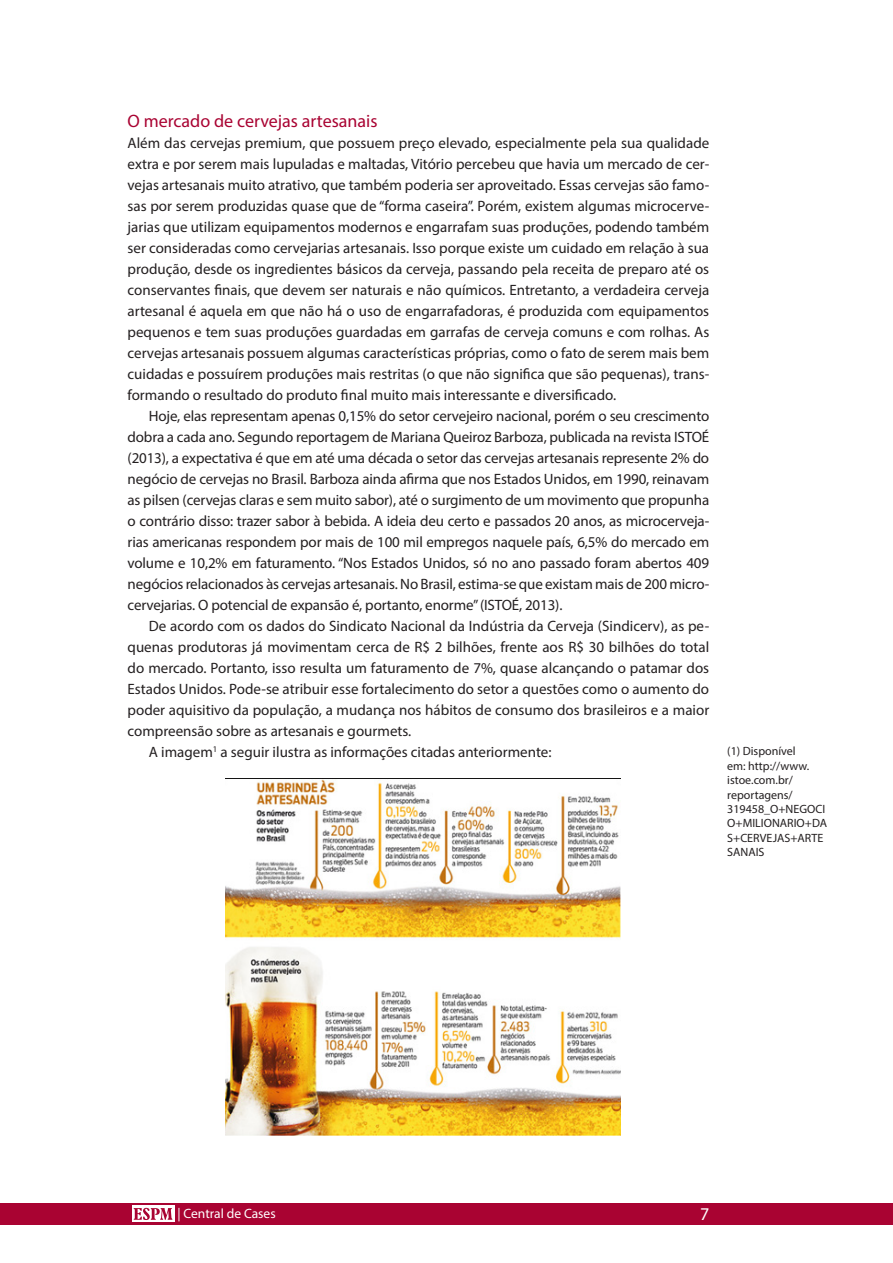
<style>
.page{position:relative;width:893px;height:1263px;background:#fff}
.page>*{position:absolute;margin:0;border:0;box-sizing:border-box;transform-origin:0 0}
.subtitulo_textocorri{font:18px "Myriad Pro";color:#a90332}
.t1{font:18px "Myriad Pro";color:#fff}
.subtitulo_textocorri-2{font:15px/21px "Myriad Pro";color:#231f20;text-align:justify}
.t2{font:13.5px "Myriad Pro";color:#fff}
.notas{font:12px/14.4px "Myriad Pro";color:#231f20}
</style>
<div class="page">
<div style="left:0;top:1203px;width:893px;height:22px;background:#a90332"></div>
<div style="left:132px;top:1206px;width:42px;height:16px;background:#fff"></div>
<svg style="left:134px;top:1208px;width:38px;height:12px"></svg>
<img style="left:225px;top:779px;width:396px;height:356px">
<p class="subtitulo_textocorri" style="left:128px;top:110px;width:251px">O mercado de cervejas artesanais</p>
<p class="subtitulo_textocorri-2" style="left:128px;top:133px;width:583px">Além das cervejas premium, que possuem preço elevado, especialmente pela sua qualidade extra e por serem mais lupuladas e maltadas, Vitório percebeu que havia um mercado de cer&shy;vejas artesanais muito atrativo, que também poderia ser aproveitado. Essas cervejas são famo&shy;sas por serem produzidas quase que de “forma caseira”. Porém, existem algumas microcerve&shy;jarias que utilizam equipamentos modernos e engarrafam suas produções, podendo também ser consideradas como cervejarias artesanais. Isso porque existe um cuidado em relação à sua produção, desde os ingredientes básicos da cerveja, passando pela receita de preparo até os conservantes finais, que devem ser naturais e não químicos. Entretanto, a verdadeira cerveja artesanal é aquela em que não há o uso de engarrafadoras, é produzida com equipamentos pequenos e tem suas produções guardadas em garrafas de cerveja comuns e com rolhas. As cervejas artesanais possuem algumas características próprias, como o fato de serem mais bem cuidadas e possuírem produções mais restritas (o que não significa que são pequenas), trans&shy;formando o resultado do produto final muito mais interessante e diversificado.</p>
<p class="subtitulo_textocorri-2" style="left:128px;top:406px;width:583px;text-indent:21px">Hoje, elas representam apenas 0,15% do setor cervejeiro nacional, porém o seu crescimento dobra a cada ano. Segundo reportagem de Mariana Queiroz Barboza, publicada na revista ISTOÉ (2013), a expectativa é que em até uma década o setor das cervejas artesanais represente 2% do negócio de cervejas no Brasil. Barboza ainda afirma que nos Estados Unidos, em 1990, reinavam as pilsen (cervejas claras e sem muito sabor), até o surgimento de um movimento que propunha o contrário disso: trazer sabor à bebida. A ideia deu certo e passados 20 anos, as microcerveja&shy;rias americanas respondem por mais de 100 mil empregos naquele país, 6,5% do mercado em volume e 10,2% em faturamento. “Nos Estados Unidos, só no ano passado foram abertos 409 negócios relacionados às cervejas artesanais. No Brasil, estima-se que existam mais de 200 micro&shy;cervejarias. O potencial de expansão é, portanto, enorme” (ISTOÉ, 2013).</p>
<p class="subtitulo_textocorri-2" style="left:128px;top:616px;width:583px;text-indent:21px">De acordo com os dados do Sindicato Nacional da Indústria da Cerveja (Sindicerv), as pe&shy;quenas produtoras já movimentam cerca de R$ 2 bilhões, frente aos R$ 30 bilhões do total do mercado. Portanto, isso resulta um faturamento de 7%, quase alcançando o patamar dos Estados Unidos. Pode-se atribuir esse fortalecimento do setor a questões como o aumento do poder aquisitivo da população, a mudança nos hábitos de consumo dos brasileiros e a maior compreensão sobre as artesanais e gourmets.</p>
<p class="subtitulo_textocorri-2" style="left:149px;top:742px;width:404px">A imagem<sup>1</sup> a seguir ilustra as informações citadas anteriormente:</p>
<p class="notas" style="left:727px;top:744px;width:101px">(1) Disponível<br>em: http://www. istoe.com.br/ reportagens/<br>319458_O+NEGOCI<br>O+MILIONARIO+DA<br>S+CERVEJAS+ARTE<br>SANAIS</p>
<p class="t2" style="left:177px;top:1205px;width:100px">| Central de Cases</p>
<p class="t1" style="left:700px;top:1203px;width:11px">7</p>
</div>
